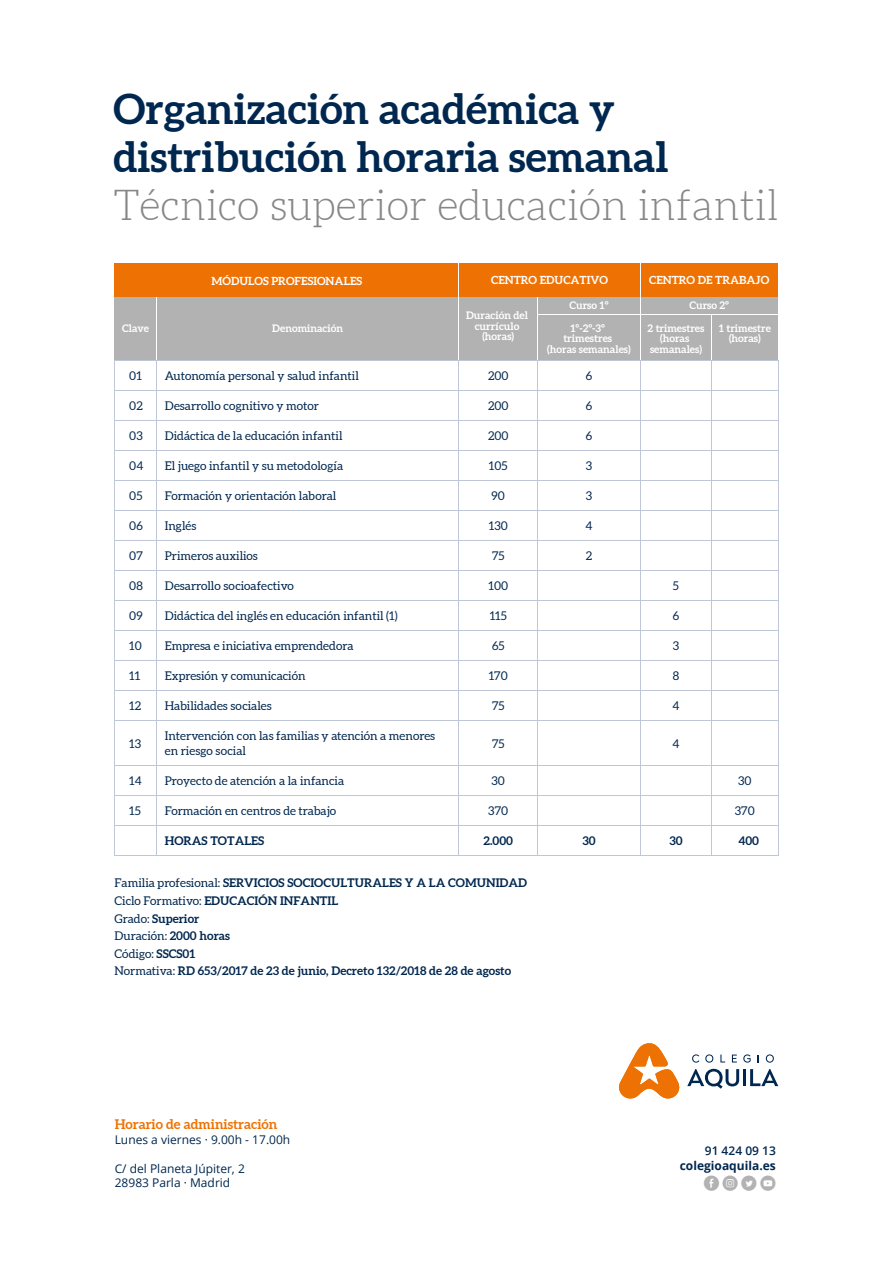
<style>
.page{position:relative;width:893px;height:1263px;background:#fff}
.page>*{position:absolute;margin:0;border:0;box-sizing:border-box;transform-origin:0 0}
.t1{font:700 42px/48px "Aleo";color:#00274f}
.t2{font:300 42px "Aleo";color:#878787}
.t3{font:15px "Social Media Circled";color:#b3b2b2}
.t4{font:700 13.5px "Aleo";color:#ee7203}
.t5{font:12px/15px "Aleo";color:#00274f}
.t6{font:700 12px/17.5px "Aleo";color:#00274f}
.t7{font:12px/14.4px "Open Sans";color:#00274f}
.t8{font:700 12px "Open Sans";color:#00274f}
.t9{font:600 12px "Open Sans";color:#00274f}
.t10{font:700 11.25px "Aleo";color:#fff}
.t11{font:700 10.5px/10.5px "Aleo";color:#fff;text-align:center}
.s1{font-weight:400}
</style>
<div class="page">
<svg style="left:692px;top:1054px;width:7px;height:9px"></svg>
<svg style="left:705px;top:1054px;width:8px;height:9px"></svg>
<svg style="left:720px;top:1054px;width:5px;height:8px"></svg>
<svg style="left:732px;top:1054px;width:5px;height:8px"></svg>
<svg style="left:743px;top:1054px;width:8px;height:9px"></svg>
<svg style="left:766px;top:1054px;width:8px;height:9px"></svg>
<svg style="left:687px;top:1069px;width:52px;height:20px"></svg>
<hr style="left:743px;top:1069px;width:3px;height:17px;background:#00274f">
<svg style="left:750px;top:1069px;width:28px;height:17px"></svg>
<svg style="left:619px;top:1043px;width:60px;height:56px"></svg>
<div style="left:115px;top:263px;width:663px;height:34px;background:#ee7203"></div>
<div style="left:115px;top:297px;width:663px;height:64px;background:#b3b2b2"></div>
<hr style="left:711px;top:315px;width:1px;height:45px;background:#fff">
<hr style="left:640px;top:263px;width:1px;height:97px;background:#fff">
<hr style="left:537px;top:297px;width:1px;height:63px;background:#fff">
<hr style="left:459px;top:263px;width:1px;height:97px;background:#fff">
<hr style="left:156px;top:297px;width:1px;height:63px;background:#fff">
<hr style="left:537px;top:315px;width:241px;height:1px;background:#fff">
<hr style="left:115px;top:360px;width:1px;height:496px;background:#bfc6d8">
<hr style="left:778px;top:360px;width:1px;height:496px;background:#bfc6d8">
<hr style="left:711px;top:360px;width:1px;height:496px;background:#bfc6d8">
<hr style="left:640px;top:360px;width:1px;height:496px;background:#bfc6d8">
<hr style="left:537px;top:360px;width:1px;height:496px;background:#bfc6d8">
<hr style="left:459px;top:360px;width:1px;height:496px;background:#bfc6d8">
<hr style="left:156px;top:360px;width:1px;height:496px;background:#bfc6d8">
<hr style="left:115px;top:390px;width:663px;height:1px;background:#bfc6d8">
<hr style="left:115px;top:360px;width:663px;height:1px;background:#bfc6d8">
<hr style="left:115px;top:420px;width:663px;height:1px;background:#bfc6d8">
<hr style="left:115px;top:450px;width:663px;height:1px;background:#bfc6d8">
<hr style="left:115px;top:480px;width:663px;height:1px;background:#bfc6d8">
<hr style="left:115px;top:510px;width:663px;height:1px;background:#bfc6d8">
<hr style="left:115px;top:540px;width:663px;height:1px;background:#bfc6d8">
<hr style="left:115px;top:570px;width:663px;height:1px;background:#bfc6d8">
<hr style="left:115px;top:600px;width:663px;height:1px;background:#bfc6d8">
<hr style="left:115px;top:630px;width:663px;height:1px;background:#bfc6d8">
<hr style="left:115px;top:660px;width:663px;height:1px;background:#bfc6d8">
<hr style="left:115px;top:690px;width:663px;height:1px;background:#bfc6d8">
<hr style="left:115px;top:720px;width:663px;height:1px;background:#bfc6d8">
<hr style="left:115px;top:765px;width:663px;height:1px;background:#bfc6d8">
<hr style="left:115px;top:795px;width:663px;height:1px;background:#bfc6d8">
<hr style="left:115px;top:825px;width:663px;height:1px;background:#bfc6d8">
<hr style="left:115px;top:855px;width:663px;height:1px;background:#bfc6d8">
<h1 class="t1" style="left:113px;top:86px;width:557px">Organización académica y distribución horaria semanal</h1>
<h1 class="t2" style="left:113px;top:181px;width:667px">Técnico superior educación infantil</h1>
<p class="t10" style="left:211px;top:274px;width:152px">MÓDULOS PROFESIONALES</p>
<p class="t10" style="left:491px;top:273px;width:118px">CENTRO EDUCATIVO</p>
<p class="t10" style="left:649px;top:273px;width:121px">CENTRO DE TRABAJO</p>
<p class="t11" style="left:122px;top:323px;width:29px">Clave</p>
<p class="t11" style="left:272px;top:323px;width:72px">Denominación</p>
<p class="t11" style="left:466px;top:310px;width:63px">Duración del currículo (horas)</p>
<p class="t11" style="left:569px;top:300px;width:41px">Curso 1º</p>
<p class="t11" style="left:547px;top:323px;width:85px">1º-2º-3º trimestres<br>(horas semanales)</p>
<p class="t5" style="left:129px;top:369px;width:14px">01</p>
<p class="t5" style="left:165px;top:369px;width:196px">Autonomía personal y salud infantil</p>
<p class="t5" style="left:488px;top:369px;width:22px">200</p>
<p class="t5" style="left:586px;top:369px;width:8px">6</p>
<p class="t5" style="left:129px;top:399px;width:15px">02</p>
<p class="t5" style="left:165px;top:399px;width:156px">Desarrollo cognitivo y motor</p>
<p class="t5" style="left:488px;top:399px;width:22px">200</p>
<p class="t5" style="left:586px;top:399px;width:8px">6</p>
<p class="t5" style="left:129px;top:429px;width:15px">03</p>
<p class="t5" style="left:165px;top:429px;width:179px">Didáctica de la educación infantil</p>
<p class="t5" style="left:488px;top:429px;width:22px">200</p>
<p class="t5" style="left:586px;top:429px;width:8px">6</p>
<p class="t5" style="left:129px;top:459px;width:16px">04</p>
<p class="t5" style="left:165px;top:459px;width:180px">El juego infantil y su metodología</p>
<p class="t5" style="left:489px;top:459px;width:20px">105</p>
<p class="t5" style="left:586px;top:459px;width:8px">3</p>
<p class="t5" style="left:129px;top:489px;width:15px">05</p>
<p class="t5" style="left:165px;top:489px;width:173px">Formación y orientación laboral</p>
<p class="t5" style="left:492px;top:489px;width:15px">90</p>
<p class="t5" style="left:586px;top:489px;width:8px">3</p>
<p class="t5" style="left:129px;top:519px;width:15px">06</p>
<p class="t5" style="left:165px;top:519px;width:33px">Inglés</p>
<p class="t5" style="left:489px;top:519px;width:21px">130</p>
<p class="t5" style="left:585px;top:519px;width:9px">4</p>
<p class="t5" style="left:129px;top:549px;width:15px">07</p>
<p class="t5" style="left:165px;top:549px;width:95px">Primeros auxilios</p>
<p class="t5" style="left:492px;top:549px;width:14px">75</p>
<p class="t5" style="left:586px;top:549px;width:8px">2</p>
<p class="t5" style="left:129px;top:579px;width:15px">08</p>
<p class="t5" style="left:165px;top:579px;width:131px">Desarrollo socioafectivo</p>
<p class="t5" style="left:488px;top:579px;width:21px">100</p>
<p class="t5" style="left:129px;top:609px;width:15px">09</p>
<p class="t5" style="left:165px;top:609px;width:234px">Didáctica del inglés en educación infantil (1)</p>
<p class="t5" style="left:490px;top:609px;width:19px">115</p>
<p class="t5" style="left:129px;top:639px;width:14px">10</p>
<p class="t5" style="left:165px;top:639px;width:190px">Empresa e iniciativa emprendedora</p>
<p class="t5" style="left:492px;top:639px;width:14px">65</p>
<p class="t5" style="left:129px;top:669px;width:13px">11</p>
<p class="t5" style="left:165px;top:669px;width:142px">Expresión y comunicación</p>
<p class="t5" style="left:489px;top:669px;width:21px">170</p>
<p class="t5" style="left:129px;top:699px;width:13px">12</p>
<p class="t5" style="left:165px;top:699px;width:108px">Habilidades sociales</p>
<p class="t5" style="left:492px;top:699px;width:14px">75</p>
<p class="t5" style="left:129px;top:736px;width:13px">13</p>
<p class="t5" style="left:165px;top:729px;width:272px">Intervención con las familias y atención a menores en riesgo social</p>
<p class="t5" style="left:492px;top:736px;width:14px">75</p>
<p class="t11" style="left:689px;top:300px;width:41px">Curso 2º</p>
<p class="t11" style="left:647px;top:323px;width:58px">2 trimestres (horas semanales)</p>
<p class="t11" style="left:719px;top:323px;width:54px">1 trimestre (horas)</p>
<p class="t5" style="left:673px;top:579px;width:8px">5</p>
<p class="t5" style="left:673px;top:609px;width:8px">6</p>
<p class="t5" style="left:673px;top:639px;width:8px">3</p>
<p class="t5" style="left:673px;top:669px;width:8px">8</p>
<p class="t5" style="left:672px;top:699px;width:9px">4</p>
<p class="t5" style="left:672px;top:736px;width:9px">4</p>
<p class="t5" style="left:129px;top:774px;width:14px">14</p>
<p class="t5" style="left:165px;top:774px;width:181px">Proyecto de atención a la infancia</p>
<p class="t5" style="left:492px;top:774px;width:15px">30</p>
<p class="t5" style="left:738px;top:774px;width:15px">30</p>
<p class="t5" style="left:129px;top:804px;width:13px">15</p>
<p class="t5" style="left:165px;top:804px;width:173px">Formación en centros de trabajo</p>
<p class="t5" style="left:488px;top:804px;width:21px">370</p>
<p class="t5" style="left:735px;top:804px;width:21px">370</p>
<p class="t6" style="left:165px;top:833px;width:101px">HORAS TOTALES</p>
<p class="t6" style="left:484px;top:833px;width:31px">2.000</p>
<p class="t6" style="left:582px;top:833px;width:15px">30</p>
<p class="t6" style="left:669px;top:833px;width:15px">30</p>
<p class="t6" style="left:738px;top:833px;width:22px">400</p>
<p class="t6" style="left:115px;top:875px;width:414px"><span class="s1">Familia profesional:</span> SERVICIOS SOCIOCULTURALES Y A LA COMUNIDAD <span class="s1">Ciclo Formativo:</span> EDUCACIÓN INFANTIL<br><span class="s1">Grado:</span> Superior<br><span class="s1">Duración:</span> 2000 horas<br><span class="s1">Código:</span> SSCS01<br><span class="s1">Normativa:</span> RD 653/2017 de 23 de junio, Decreto 132/2018 de 28 de agosto</p>
<p class="t4" style="left:115px;top:1116px;width:164px">Horario de administración</p>
<p class="t7" style="left:115px;top:1132px;width:177px">Lunes a viernes · 9.00h - 17.00h</p>
<p class="t7" style="left:115px;top:1161px;width:132px">C/ del Planeta Júpiter, 2<br>28983 Parla · Madrid</p>
<p class="t9" style="left:705px;top:1142px;width:73px">91 424 09 13</p>
<p class="t8" style="left:680px;top:1157px;width:97px">colegioaquila.es</p>
<p class="t3" style="left:704px;top:1175px;width:73px">EQDM</p>
</div>
